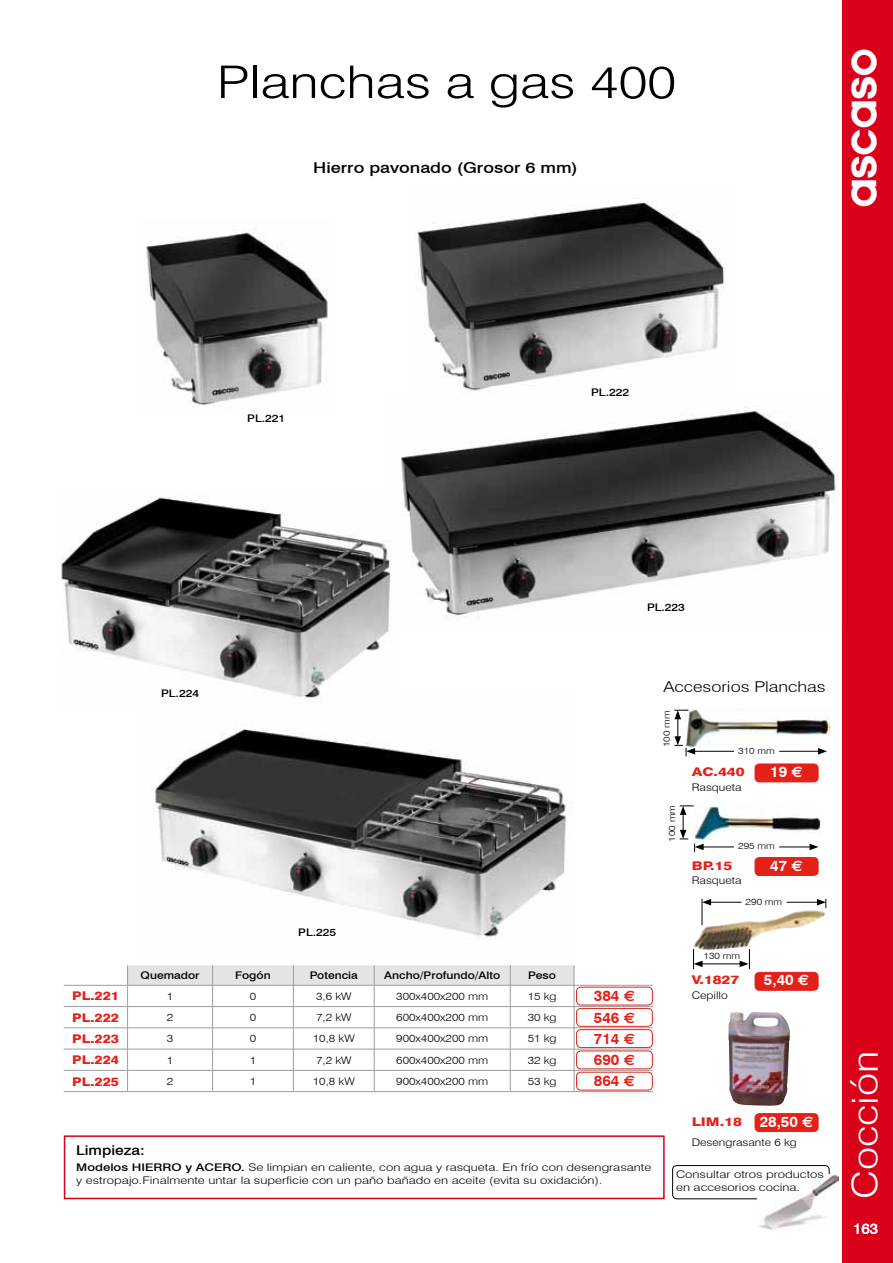
<style>
.page{position:relative;width:893px;height:1263px;background:#fff}
.page>*{position:absolute;margin:0;border:0;box-sizing:border-box;transform-origin:0 0}
.t1{font:300 45px "Swiss 721 BT";color:#000;scale:1.2 1}
.t2{font:300 36px "Swiss 721 BT";color:#fff;scale:1.15 1}
.t3{font:36px "ASCAS Ologotype";letter-spacing:-.03em;color:#fff}
.t4{font:500 15px "Swiss 721 BT";color:#000;scale:1.2 1}
.t5{font:700 15px/21.3px "Swiss 721 BT";color:#e32119;text-align:justify}
.t6{font:300 15px "Swiss 721 BT";color:#000;scale:1.2 1}
.t7{font:700 15px "Swiss 721 BT";color:#fff}
.t8{font:500 15px "Swiss 721 BT";color:#fff}
.t9{font:500 13.5px "Swiss 721 BT";color:#000;scale:1.15 1}
.t10{font:800 12px "Swiss 721 BT";color:#e32119;scale:1.15 1}
.t11{font:800 12px "Swiss 721 BT";color:#e32119;scale:1.25 1}
.t12{font:300 10.5px/13.5px "Swiss 721 BT";color:#000;scale:1.25 1}
.t13{font:300 10.5px "Swiss 721 BT";color:#000;scale:1.15 1}
.t14{font:500 10.5px "Swiss 721 BT";color:#000;scale:1.15 1}
.t15{font:300 9px "Swiss 721 BT";color:#000;scale:1.15 1}
.s1{font-family:"Euro Sans"}
.s2{font-weight:500}
.s3{font-weight:700;font-size:15px;color:#fff}
.s4{font-family:"Euro Sans";font-weight:700;font-size:15px;color:#fff}
</style>
<div class="page">
<div style="left:842px;top:0;width:51px;height:1263px;background:#da001a"></div>
<img style="left:146px;top:228px;width:182px;height:178px">
<img style="left:417px;top:198px;width:309px;height:193px">
<img style="left:401px;top:407px;width:435px;height:212px">
<img style="left:61px;top:496px;width:330px;height:193px">
<img style="left:151px;top:689px;width:422px;height:251px">
<div style="left:64px;top:1135px;width:601px;height:64px;border:2px solid #da001a"></div>
<hr style="left:64px;top:985px;width:64px;height:1px;background:#9c9e9f">
<hr style="left:574px;top:985px;width:79px;height:1px;background:#9c9e9f">
<hr style="left:64px;top:1006px;width:64px;height:1px;background:#9c9e9f">
<hr style="left:574px;top:1006px;width:79px;height:1px;background:#9c9e9f">
<hr style="left:64px;top:1027px;width:64px;height:1px;background:#9c9e9f">
<hr style="left:574px;top:1027px;width:79px;height:1px;background:#9c9e9f">
<hr style="left:64px;top:1049px;width:64px;height:1px;background:#9c9e9f">
<hr style="left:574px;top:1049px;width:79px;height:1px;background:#9c9e9f">
<hr style="left:64px;top:1070px;width:64px;height:1px;background:#9c9e9f">
<hr style="left:574px;top:1070px;width:79px;height:1px;background:#9c9e9f">
<svg style="left:127px;top:965px;width:448px;height:126px"></svg>
<hr style="left:64px;top:1091px;width:64px;height:1px;background:#9c9e9f">
<hr style="left:128px;top:1091px;width:85px;height:1px;background:#9c9e9f">
<hr style="left:213px;top:1091px;width:80px;height:1px;background:#9c9e9f">
<hr style="left:293px;top:1091px;width:81px;height:1px;background:#9c9e9f">
<hr style="left:374px;top:1091px;width:136px;height:1px;background:#9c9e9f">
<hr style="left:510px;top:1091px;width:64px;height:1px;background:#9c9e9f">
<hr style="left:574px;top:1091px;width:79px;height:1px;background:#9c9e9f">
<div style="left:576px;top:987px;width:77px;height:18px;border:1px solid #e32119;border-radius:4px"></div>
<div style="left:576px;top:1008px;width:77px;height:19px;border:1px solid #e32119;border-radius:4px"></div>
<div style="left:576px;top:1029px;width:77px;height:19px;border:1px solid #e32119;border-radius:4px"></div>
<div style="left:576px;top:1050px;width:77px;height:19px;border:1px solid #e32119;border-radius:4px"></div>
<div style="left:576px;top:1072px;width:77px;height:18px;border:1px solid #e32119;border-radius:4px"></div>
<div style="left:755px;top:764px;width:63px;height:18px;background:#e32119;border-radius:4px"></div>
<div style="left:755px;top:764px;width:63px;height:18px;border:1px solid #e32119;border-radius:4px"></div>
<div style="left:755px;top:857px;width:63px;height:18px;background:#e32119;border-radius:4px"></div>
<div style="left:755px;top:857px;width:63px;height:19px;border:1px solid #e32119;border-radius:4px"></div>
<div style="left:755px;top:972px;width:63px;height:18px;background:#e32119;border-radius:4px"></div>
<div style="left:755px;top:972px;width:63px;height:19px;border:1px solid #e32119;border-radius:4px"></div>
<img style="left:685px;top:708px;width:144px;height:39px">
<img style="left:704px;top:807px;width:116px;height:33px">
<hr style="left:693px;top:751px;width:41px;height:1px;background:#000">
<hr style="left:779px;top:751px;width:41px;height:1px;background:#000">
<svg style="left:818px;top:748px;width:9px;height:6px"></svg>
<svg style="left:674px;top:710px;width:21px;height:46px"></svg>
<hr style="left:701px;top:847px;width:33px;height:1px;background:#000">
<hr style="left:779px;top:847px;width:33px;height:1px;background:#000">
<svg style="left:809px;top:844px;width:9px;height:6px"></svg>
<svg style="left:680px;top:806px;width:24px;height:46px"></svg>
<img style="left:694px;top:910px;width:131px;height:40px">
<hr style="left:709px;top:902px;width:32px;height:1px;background:#000">
<svg style="left:702px;top:899px;width:9px;height:26px"></svg>
<hr style="left:787px;top:902px;width:32px;height:1px;background:#000">
<svg style="left:817px;top:899px;width:10px;height:9px"></svg>
<hr style="left:700px;top:964px;width:42px;height:1px;background:#000">
<svg style="left:693px;top:949px;width:10px;height:20px"></svg>
<svg style="left:740px;top:949px;width:10px;height:20px"></svg>
<div style="left:672px;top:1165px;width:158px;height:34px;border:1px solid #000;border-radius:4px"></div>
<img style="left:757px;top:1175px;width:81px;height:55px">
<div style="left:755px;top:1114px;width:63px;height:17px;background:#e32119;border-radius:4px"></div>
<div style="left:755px;top:1113px;width:63px;height:19px;border:1px solid #e32119;border-radius:4px"></div>
<img style="left:732px;top:1012px;width:22px;height:8px">
<p class="t1" style="left:217px;top:55px;width:384px">Planchas a gas 400</p>
<p class="t4" style="left:313px;top:159px;width:222px">Hierro pavonado (Grosor 6 mm)</p>
<p class="t3" style="left:844px;top:208px;width:162px;rotate:-90deg">ascaso</p>
<p class="t14" style="left:247px;top:412px;width:35px">PL.221</p>
<p class="t14" style="left:591px;top:385px;width:35px">PL.222</p>
<p class="t14" style="left:647px;top:601px;width:35px">PL.223</p>
<p class="t14" style="left:161px;top:687px;width:35px">PL.224</p>
<p class="t14" style="left:298px;top:925px;width:35px">PL.225</p>
<p class="t14" style="left:141px;top:969px;width:53px">Quemador</p>
<p class="t14" style="left:235px;top:969px;width:32px">Fogón</p>
<p class="t14" style="left:310px;top:969px;width:43px">Potencia</p>
<p class="t14" style="left:384px;top:969px;width:102px">Ancho/Profundo/Alto</p>
<p class="t14" style="left:528px;top:969px;width:26px">Peso</p>
<p class="t10" style="left:72px;top:989px;width:42px">PL.221</p>
<p class="t13" style="left:167px;top:990px;width:7px">1</p>
<p class="t13" style="left:250px;top:990px;width:7px">0</p>
<p class="t13" style="left:316px;top:990px;width:32px">3,6 kW</p>
<p class="t13" style="left:396px;top:990px;width:81px">300x400x200 mm</p>
<p class="t13" style="left:528px;top:990px;width:27px">15 kg</p>
<p class="t10" style="left:72px;top:1010px;width:42px">PL.222</p>
<p class="t13" style="left:167px;top:1011px;width:7px">2</p>
<p class="t13" style="left:250px;top:1011px;width:7px">0</p>
<p class="t13" style="left:316px;top:1011px;width:32px">7,2 kW</p>
<p class="t13" style="left:396px;top:1011px;width:81px">600x400x200 mm</p>
<p class="t13" style="left:528px;top:1011px;width:27px">30 kg</p>
<p class="t10" style="left:72px;top:1031px;width:42px">PL.223</p>
<p class="t13" style="left:167px;top:1032px;width:7px">3</p>
<p class="t13" style="left:250px;top:1032px;width:7px">0</p>
<p class="t13" style="left:313px;top:1032px;width:38px">10,8 kW</p>
<p class="t13" style="left:396px;top:1032px;width:81px">900x400x200 mm</p>
<p class="t13" style="left:528px;top:1032px;width:27px">51 kg</p>
<p class="t10" style="left:72px;top:1053px;width:42px">PL.224</p>
<p class="t13" style="left:167px;top:1053px;width:7px">1</p>
<p class="t13" style="left:250px;top:1053px;width:7px">1</p>
<p class="t13" style="left:316px;top:1053px;width:32px">7,2 kW</p>
<p class="t13" style="left:396px;top:1053px;width:81px">600x400x200 mm</p>
<p class="t13" style="left:528px;top:1053px;width:27px">32 kg</p>
<p class="t10" style="left:72px;top:1074px;width:42px">PL.225</p>
<p class="t13" style="left:167px;top:1075px;width:7px">2</p>
<p class="t13" style="left:250px;top:1075px;width:7px">1</p>
<p class="t13" style="left:313px;top:1075px;width:38px">10,8 kW</p>
<p class="t13" style="left:396px;top:1075px;width:81px">900x400x200 mm</p>
<p class="t13" style="left:528px;top:1075px;width:27px">53 kg</p>
<p class="t5" style="left:594px;top:985px;width:43px">384 <span class="s1">€ </span>546 <span class="s1">€ </span>714 <span class="s1">€ </span>690 <span class="s1">€ </span>864 <span class="s1">€</span></p>
<p class="t9" style="left:76px;top:1142px;width:61px">Limpieza:</p>
<p class="t12" style="left:76px;top:1160px;width:462px"><span class="s2">Modelos HIERRO y ACERO.</span> Se limpian en caliente, con agua y rasqueta. En frío con desengrasante y estropajo.Finalmente untar la superficie con un paño bañado en aceite (evita su oxidación).</p>
<p class="t6" style="left:663px;top:677px;width:137px">Accesorios Planchas</p>
<p class="t15" style="left:661px;top:747px;width:33px;rotate:-90deg">100 mm</p>
<p class="t15" style="left:667px;top:842px;width:33px;rotate:-90deg">100 mm</p>
<p class="t15" style="left:738px;top:745px;width:33px">310 mm</p>
<p class="t11" style="left:692px;top:764px;width:44px">AC.440</p>
<p class="t13" style="left:692px;top:781px;width:45px">Rasqueta</p>
<p class="t7" style="left:770px;top:762px;width:34px">19 <span class="s1">€</span></p>
<p class="t15" style="left:738px;top:841px;width:33px">295 mm</p>
<p class="t11" style="left:692px;top:858px;width:34px">BP.15</p>
<p class="t13" style="left:692px;top:874px;width:45px">Rasqueta</p>
<p class="t7" style="left:770px;top:856px;width:34px">47 <span class="s1">€</span></p>
<p class="t15" style="left:746px;top:896px;width:33px">290 mm</p>
<p class="t15" style="left:704px;top:950px;width:33px">130 mm</p>
<p class="t11" style="left:692px;top:973px;width:40px">V.1827</p>
<p class="t13" style="left:692px;top:989px;width:33px">Cepillo</p>
<p class="t7" style="left:764px;top:971px;width:47px">5,40 <span class="s1">€</span></p>
<p class="t11" style="left:692px;top:1114px;width:99px">LIM.18 <span class="s3">28,50</span> <span class="s4">€</span></p>
<p class="t13" style="left:692px;top:1135px;width:93px">Desengrasante 6 kg</p>
<p class="t12" style="left:676px;top:1167px;width:120px">Consultar otros productos en accesorios cocina.</p>
<p class="t2" style="left:843px;top:1199px;width:131px;rotate:-90deg">Cocción</p>
<p class="t8" style="left:853px;top:1219px;width:27px">163</p>
</div>
